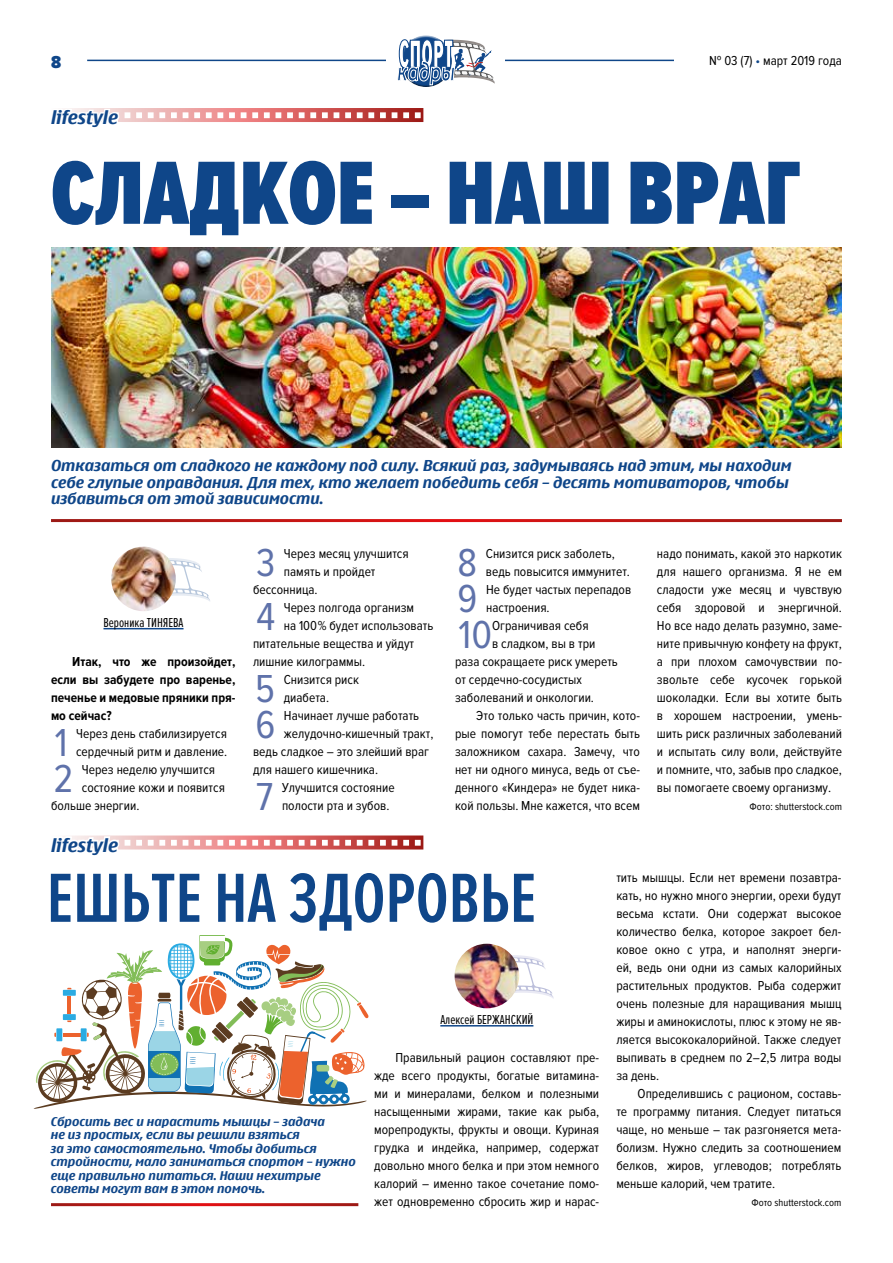
<style>
.page{position:relative;width:893px;height:1263px;background:#fff}
.page>*{position:absolute;margin:0;border:0;box-sizing:border-box;transform-origin:0 0}
.t1{font:900 93px "Proxima Nova Ex Cn";color:#0f4689}
.t2{font:600 72px "Proxima Nova Ex Cn";color:#0f4689}
.t3{font:40.5px "Proxima Nova Cond";color:#5f72aa}
.t4{font:700 18px "Nokia Sans S60";color:#0f4689}
.t5{font:900 18px "Proxima Nova Cond";color:#0f4689}
.t6{font:700 15px/16.5px "Nokia Sans S60";color:#0f4689}
.t7{font:13.5px/18px "Proxima Nova Cond";color:#000}
.t8{font:700 13.5px/18px "Proxima Nova Cond";color:#000;text-align:justify}
.t9{font:13.5px "Proxima Nova Ex Cn";color:#000}
.t10{font:700 12px/13.5px "Nokia Sans S60";color:#0f4689}
.t11{font:10.5px "Proxima Nova Cond";color:#000}
.s1{color:#0f4689}
</style>
<div class="page">
<hr style="left:87px;top:60px;width:587px;height:1px;background:#0f4689">
<div style="left:387px;top:24px;width:118px;height:65px;background:#fff"></div>
<div style="left:397px;top:35px;width:56px;height:25px;background:#fff;opacity:.75"></div>
<svg style="left:397px;top:39px;width:98px;height:48px"></svg>
<svg style="left:169px;top:558px;width:41px;height:43px"></svg>
<hr style="left:103px;top:628px;width:81px;height:1px;background:#0f4689">
<img style="left:111px;top:547px;width:65px;height:64px;border-radius:32px">
<svg style="left:65px;top:108px;width:358px;height:14px"></svg>
<img style="left:51px;top:248px;width:791px;height:200px">
<svg style="left:519px;top:955px;width:35px;height:44px"></svg>
<hr style="left:440px;top:1025px;width:93px;height:1px;background:#0f4689">
<img style="left:455px;top:944px;width:64px;height:64px">
<svg style="left:34px;top:935px;width:334px;height:174px"></svg>
<svg style="left:64px;top:835px;width:359px;height:15px"></svg>
<h3 class="t5" style="left:51px;top:52px;width:12px">8</h3>
<p class="t7" style="left:709px;top:52px;width:134px">№ 03 (7) <span class="s1">•</span> март 2019 года</p>
<h3 class="t4" style="left:51px;top:106px;width:68px">lifestyle</h3>
<h1 class="t1" style="left:51px;top:141px;width:752px">СЛАДКОЕ – НАШ ВРАГ</h1>
<p class="t6" style="left:51px;top:458px;width:742px">Отказаться от сладкого не каждому под силу. Всякий раз, задумываясь над этим, мы находим себе глупые оправдания. Для тех, кто желает победить себя – десять мотиваторов, чтобы избавиться от этой зависимости.</p>
<p class="t9" style="left:103px;top:615px;width:82px">Вероника ТИНЯЕВА</p>
<p class="t8" style="left:51px;top:653px;width:186px;text-indent:21px">Итак, что же произойдет, если вы забудете про варенье, печенье и медовые пряники пря&shy;мо сейчас?</p>
<h3 class="t3" style="left:55px;top:720px;width:14px">1</h3>
<p class="t7" style="left:76px;top:725px;width:153px">Через день стабилизируется сердечный ритм и давление.</p>
<h3 class="t3" style="left:53px;top:756px;width:21px">2</h3>
<p class="t7" style="left:82px;top:761px;width:135px">Через неделю улучшится</p>
<p class="t7" style="left:82px;top:779px;width:144px">состояние кожи и появится</p>
<p class="t7" style="left:51px;top:797px;width:90px">больше энергии.</p>
<h3 class="t4" style="left:51px;top:833px;width:68px">lifestyle</h3>
<h3 class="t3" style="left:256px;top:540px;width:21px">3</h3>
<p class="t7" style="left:284px;top:545px;width:126px">Через месяц улучшится</p>
<p class="t7" style="left:284px;top:563px;width:93px">память и пройдет</p>
<p class="t7" style="left:253px;top:581px;width:66px">бессонница.</p>
<h3 class="t3" style="left:256px;top:594px;width:20px">4</h3>
<p class="t7" style="left:284px;top:599px;width:132px">Через полгода организм</p>
<p class="t7" style="left:284px;top:617px;width:151px">на 100 % будет использовать</p>
<p class="t7" style="left:253px;top:635px;width:163px">питательные вещества и уйдут</p>
<p class="t7" style="left:253px;top:653px;width:114px">лишние килограммы.</p>
<h3 class="t3" style="left:255px;top:666px;width:21px">5</h3>
<p class="t7" style="left:284px;top:671px;width:77px">Снизится риск диабета.</p>
<h3 class="t3" style="left:255px;top:702px;width:21px">6</h3>
<p class="t7" style="left:284px;top:707px;width:137px">Начинает лучше работать</p>
<p class="t7" style="left:284px;top:725px;width:151px">желудочно-кишечный тракт,</p>
<p class="t7" style="left:253px;top:743px;width:178px">ведь сладкое – это злейший враг</p>
<p class="t7" style="left:253px;top:761px;width:127px">для нашего кишечника.</p>
<h3 class="t3" style="left:256px;top:774px;width:19px">7</h3>
<p class="t7" style="left:282px;top:779px;width:114px">Улучшится состояние полости рта и зубов.</p>
<h3 class="t3" style="left:457px;top:540px;width:21px">8</h3>
<p class="t7" style="left:486px;top:545px;width:146px">Снизится риск заболеть, ведь повысится иммунитет.</p>
<h3 class="t3" style="left:458px;top:576px;width:21px">9</h3>
<p class="t7" style="left:486px;top:581px;width:147px">Не будет частых перепадов настроения.</p>
<h3 class="t3" style="left:459px;top:612px;width:35px">10</h3>
<p class="t7" style="left:492px;top:617px;width:98px">Ограничивая себя</p>
<p class="t7" style="left:492px;top:635px;width:105px">в сладком, вы в три</p>
<p class="t7" style="left:455px;top:653px;width:164px">раза сокращаете риск умереть</p>
<p class="t7" style="left:455px;top:671px;width:128px">от сердечно-сосудистых</p>
<p class="t7" style="left:455px;top:689px;width:141px">заболеваний и онкологии.</p>
<p class="t7" style="left:476px;top:707px;width:165px">Это только часть причин, кото-</p>
<p class="t7" style="left:455px;top:725px;width:186px">рые помогут тебе перестать быть</p>
<p class="t7" style="left:455px;top:743px;width:186px">заложником сахара. Замечу, что</p>
<p class="t7" style="left:455px;top:761px;width:186px">нет ни одного минуса, ведь от съе-</p>
<p class="t7" style="left:455px;top:779px;width:186px">денного «Киндера» не будет ника-</p>
<p class="t7" style="left:455px;top:797px;width:186px">кой пользы. Мне кажется, что всем</p>
<p class="t7" style="left:657px;top:545px;width:186px;text-align:justify">надо понимать, какой это наркотик для нашего организма. Я не ем сладости уже месяц и чувствую себя здоровой и энергичной.<br>Но все надо делать разумно, заме&shy;ните привычную конфету на фрукт, а при плохом самочувствии по&shy;звольте себе кусочек горькой шоколадки. Если вы хотите быть в хорошем настроении, умень&shy;шить риск различных заболеваний и испытать силу воли, действуйте и помните, что, забыв про сладкое, вы помогаете своему организму.</p>
<p class="t11" style="left:749px;top:801px;width:94px">Фото: shutterstock.com</p>
<h2 class="t2" style="left:47px;top:858px;width:491px">ЕШЬТЕ НА ЗДОРОВЬЕ</h2>
<p class="t10" style="left:51px;top:1115px;width:306px">Сбросить вес и нарастить мышцы – задача<br>не из простых, если вы решили взяться<br>за это самостоятельно. Чтобы добиться стройности, мало заниматься спортом – нужно еще правильно питаться. Наши нехитрые советы могут вам в этом помочь.</p>
<p class="t9" style="left:440px;top:1012px;width:95px">Алексей БЕРЖАНСКИЙ</p>
<p class="t7" style="left:374px;top:1049px;width:227px;text-align:justify;text-indent:21px">Правильный рацион составляют пре&shy;жде всего продукты, богатые витамина&shy;ми и минералами, белком и полезными насыщенными жирами, такие как рыба, морепродукты, фрукты и овощи. Куриная грудка и индейка, например, содержат довольно много белка и при этом немного калорий – именно такое сочетание помо&shy;жет одновременно сбросить жир и нарас-</p>
<p class="t7" style="left:616px;top:869px;width:227px;text-align:justify">тить мышцы. Если нет времени позавтра&shy;кать, но нужно много энергии, орехи будут весьма кстати. Они содержат высокое количество белка, которое закроет бел&shy;ковое окно с утра, и наполнят энерги&shy;ей, ведь они одни из самых калорийных растительных продуктов. Рыба содержит очень полезные для наращивания мышц жиры и аминокислоты, плюс к этому не яв&shy;ляется высококалорийной. Также следует выпивать в среднем по 2–2,5 литра воды за день.</p>
<p class="t7" style="left:616px;top:1085px;width:227px;text-align:justify;text-indent:21px">Определившись с рационом, составь&shy;те программу питания. Следует питаться чаще, но меньше – так разгоняется мета&shy;болизм. Нужно следить за соотношением белков, жиров, углеводов; потреблять меньше калорий, чем тратите.</p>
<p class="t11" style="left:751px;top:1197px;width:92px">Фото shutterstock.com</p>
</div>
